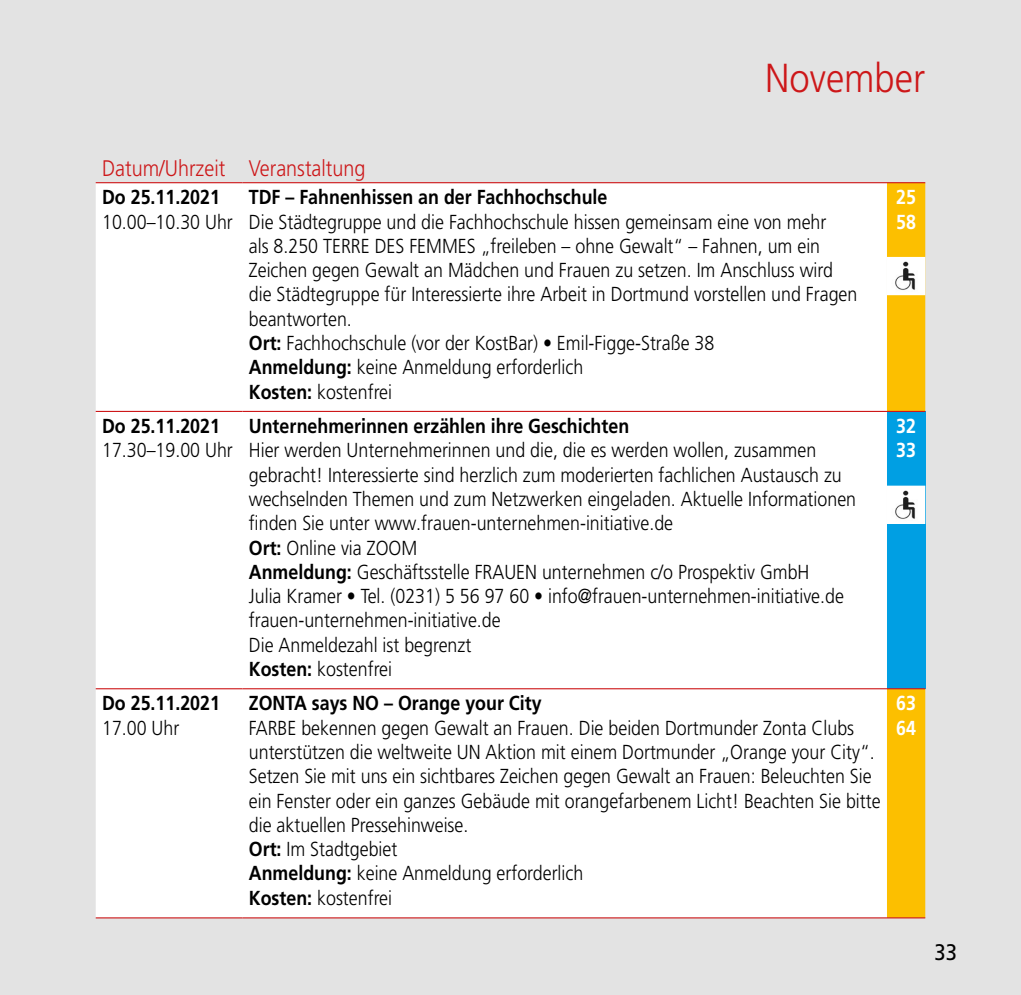
<style>
.page{position:relative;width:1021px;height:995px;background:#fff}
.page>*{position:absolute;margin:0;border:0;box-sizing:border-box;transform-origin:0 0}
.t1{font:300 40.5px "Frutiger LT";color:#cd1719;scale:.9 1}
.t2{font:300 22.5px "Frutiger LT Pro";color:#cd1719;scale:.88 1}
.t3{font:22.5px "Frutiger LT";color:#000;scale:.9 1}
.t4{font:300 20.25px/24.3px "Frutiger LT Pro";color:#000;scale:.88 1}
.t5{font:700 20.25px "Frutiger LT Pro";color:#000;scale:.88 1}
.t6{font:700 20.25px/24.3px "Frutiger LT Pro";color:#fff;scale:.88 1}
.s1{font-weight:700}
</style>
<div class="page">
<div style="left:0;top:0;width:1020px;height:995px;background:#e3e3e3"></div>
<div style="left:96px;top:183px;width:791px;height:734px;background:#fff"></div>
<div style="left:887px;top:183px;width:38px;height:734px;background:#fcbf00"></div>
<div style="left:887px;top:411px;width:38px;height:278px;background:#009fe3"></div>
<hr style="left:96px;top:411px;width:146px;height:1px;background:#cd1719">
<hr style="left:242px;top:411px;width:645px;height:1px;background:#cd1719">
<hr style="left:96px;top:688px;width:146px;height:1px;background:#cd1719">
<hr style="left:242px;top:688px;width:645px;height:1px;background:#cd1719">
<hr style="left:96px;top:917px;width:146px;height:1px;background:#cd1719">
<hr style="left:242px;top:917px;width:645px;height:1px;background:#cd1719">
<hr style="left:96px;top:182px;width:146px;height:1px;background:#cd1719">
<hr style="left:242px;top:182px;width:645px;height:1px;background:#cd1719">
<hr style="left:887px;top:182px;width:38px;height:1px;background:#cd1719">
<hr style="left:887px;top:411px;width:38px;height:1px;background:#cd1719">
<hr style="left:887px;top:688px;width:38px;height:1px;background:#cd1719">
<hr style="left:887px;top:917px;width:38px;height:1px;background:#cd1719">
<img style="left:889px;top:259px;width:34px;height:34px">
<div style="left:887px;top:257px;width:38px;height:38px;border:1px solid #fff"></div>
<img style="left:889px;top:488px;width:34px;height:34px">
<div style="left:887px;top:486px;width:38px;height:38px;border:1px solid #fff"></div>
<h1 class="t1" style="left:765px;top:55px;width:179px">November</h1>
<p class="t2" style="left:102px;top:155px;width:301px">Datum/Uhrzeit Veranstaltung</p>
<p class="t5" style="left:102px;top:185px;width:135px">Do 25.11.2021</p>
<p class="t4" style="left:102px;top:210px;width:150px">10.00–10.30 Uhr</p>
<p class="t5" style="left:249px;top:185px;width:409px">TDF – Fahnenhissen an der Fachhochschule</p>
<p class="t4" style="left:249px;top:210px;width:693px">Die Städtegruppe und die Fachhochschule hissen gemeinsam eine von mehr<br>als 8.250 TERRE DES FEMMES „freileben – ohne Gewalt“ – Fahnen, um ein Zeichen gegen Gewalt an Mädchen und Frauen zu setzen. Im Anschluss wird die Städtegruppe für Interessierte ihre Arbeit in Dortmund vorstellen und Fragen beantworten.<br><span class="s1">Ort:</span> Fachhochschule (vor der KostBar) • Emil-Figge-Straße 38<br><span class="s1">Anmeldung:</span> keine Anmeldung erforderlich<br><span class="s1">Kosten:</span> kostenfrei</p>
<p class="t5" style="left:102px;top:414px;width:135px">Do 25.11.2021</p>
<p class="t4" style="left:102px;top:438px;width:150px">17.30–19.00 Uhr</p>
<p class="t5" style="left:102px;top:691px;width:135px">Do 25.11.2021</p>
<p class="t4" style="left:102px;top:716px;width:89px">17.00 Uhr</p>
<p class="t5" style="left:249px;top:414px;width:434px">Unternehmerinnen erzählen ihre Geschichten</p>
<p class="t4" style="left:249px;top:438px;width:691px">Hier werden Unternehmerinnen und die, die es werden wollen, zusammen gebracht! Interessierte sind herzlich zum moderierten fachlichen Austausch zu wechselnden Themen und zum Netzwerken eingeladen. Aktuelle Informationen finden Sie unter www.frauen-unternehmen-initiative.de<br><span class="s1">Ort:</span> Online via ZOOM<br><span class="s1">Anmeldung:</span> Geschäftsstelle FRAUEN unternehmen c/o Prospektiv GmbH<br>Julia Kramer • Tel. (0231) 5 56 97 60 • info@frauen-unternehmen-initiative.de frauen-unternehmen-initiative.de<br>Die Anmeldezahl ist begrenzt<br><span class="s1">Kosten:</span> kostenfrei</p>
<p class="t5" style="left:249px;top:691px;width:334px">ZONTA says NO – Orange your City</p>
<p class="t4" style="left:249px;top:716px;width:719px">FARBE bekennen gegen Gewalt an Frauen. Die beiden Dortmunder Zonta Clubs unterstützen die weltweite UN Aktion mit einem Dortmunder „Orange your City“.<br>Setzen Sie mit uns ein sichtbares Zeichen gegen Gewalt an Frauen: Beleuchten Sie ein Fenster oder ein ganzes Gebäude mit orangefarbenem Licht! Beachten Sie bitte die aktuellen Pressehinweise.<br><span class="s1">Ort:</span> Im Stadtgebiet<br><span class="s1">Anmeldung:</span> keine Anmeldung erforderlich<br><span class="s1">Kosten:</span> kostenfrei</p>
<p class="t6" style="left:896px;top:185px;width:24px">25<br>58</p>
<p class="t6" style="left:896px;top:414px;width:24px">32<br>33</p>
<p class="t6" style="left:896px;top:691px;width:24px">63<br>64</p>
<p class="t3" style="left:934px;top:938px;width:27px">33</p>
</div>
